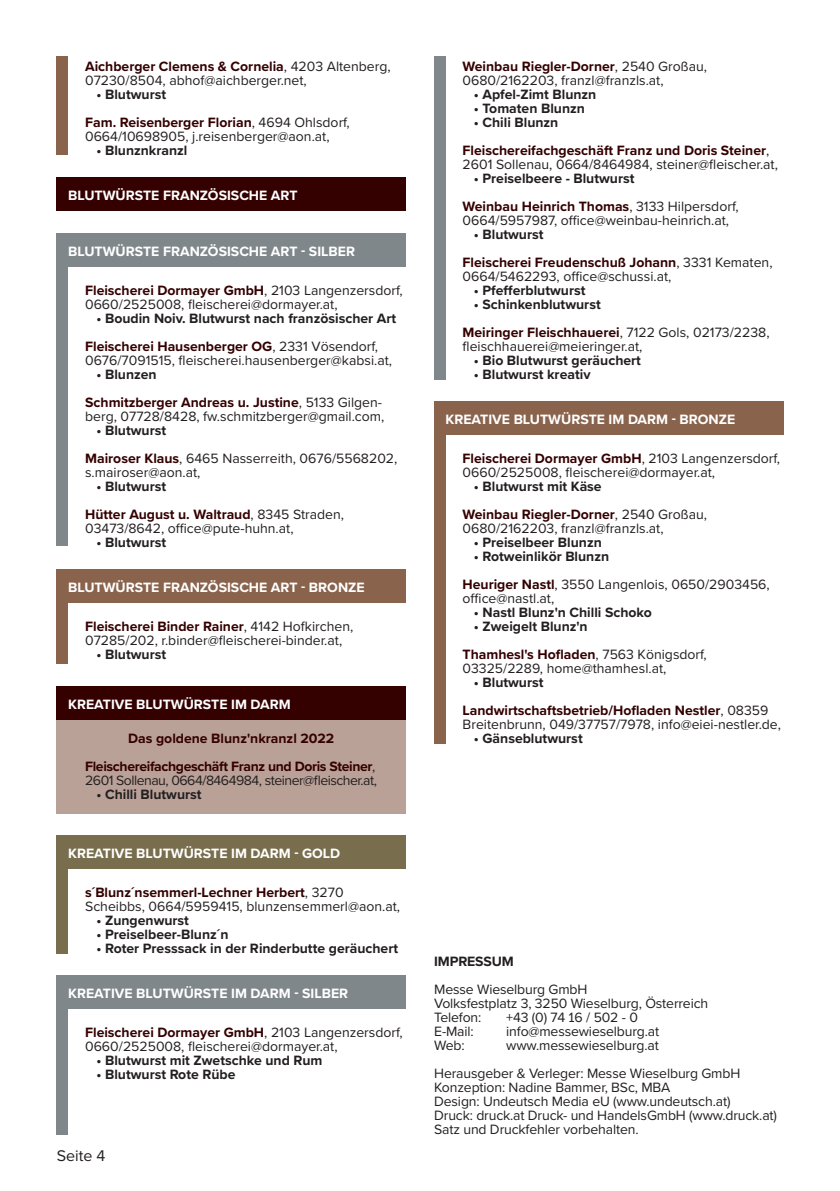
<style>
.page{position:relative;width:840px;height:1191px;background:#fff}
.page>*{position:absolute;margin:0;border:0;box-sizing:border-box;transform-origin:0 0}
.t1{font:16px "Proxima Nova";color:#231f20}
.Normaltext{font:14px/14px "Proxima Nova";color:#231f20}
.Aufzählung_Siegerlis{font:700 14px "Proxima Nova";color:#231f20}
.t2{font:700 14px "Proxima Nova";color:#fff}
.Normaltext-2{font:14px "Proxima Nova";letter-spacing:-.035em;color:#231f20}
.t3{font:700 14px "Proxima Nova";letter-spacing:-.025em;color:#340000}
.t4{font:700 14px "Proxima Nova";color:#340000}
.Normaltext-3{font:700 14px "Proxima Nova";letter-spacing:-.01em;color:#231f20}
.s1{font-weight:700;color:#340000}
.s2{font-weight:400;color:#231f20}
</style>
<div class="page">
<div style="left:57px;top:704px;width:348px;height:109px;background:#b9a198"></div>
<div style="left:57px;top:177px;width:348px;height:34px;background:#340000"></div>
<div style="left:57px;top:233px;width:348px;height:34px;background:#80878a"></div>
<div style="left:57px;top:569px;width:348px;height:34px;background:#8a634c"></div>
<div style="left:57px;top:686px;width:348px;height:34px;background:#340000"></div>
<div style="left:57px;top:835px;width:348px;height:34px;background:#786e4e"></div>
<div style="left:57px;top:975px;width:348px;height:34px;background:#80878a"></div>
<div style="left:434px;top:401px;width:348px;height:34px;background:#8a634c"></div>
<div style="left:57px;top:57px;width:11px;height:98px;background:#8a634c"></div>
<div style="left:57px;top:262px;width:11px;height:284px;background:#80878a"></div>
<div style="left:57px;top:595px;width:11px;height:68px;background:#8a634c"></div>
<div style="left:57px;top:865px;width:11px;height:88px;background:#786e4e"></div>
<div style="left:57px;top:1005px;width:11px;height:129px;background:#80878a"></div>
<div style="left:434px;top:57px;width:11px;height:323px;background:#80878a"></div>
<div style="left:434px;top:429px;width:11px;height:314px;background:#8a634c"></div>
<p class="Normaltext" style="left:85px;top:58px;width:307px"><span class="s1">Aichberger Clemens &amp; Cornelia</span>, 4203 Altenberg,<br>07230/8504, abhof@aichberger.net,</p>
<p class="Aufzählung_Siegerlis" style="left:96px;top:84px;width:71px">• Blutwurst</p>
<p class="Normaltext" style="left:85px;top:114px;width:266px"><span class="s1">Fam. Reisenberger Florian</span>, 4694 Ohlsdorf,<br>0664/10698905, j.reisenberger@aon.at,</p>
<p class="Aufzählung_Siegerlis" style="left:96px;top:140px;width:92px">• Blunznkranzl</p>
<p class="t2" style="left:68px;top:184px;width:231px">BLUTWÜRSTE FRANZÖSISCHE ART</p>
<p class="t2" style="left:68px;top:240px;width:288px">BLUTWÜRSTE FRANZÖSISCHE ART - SILBER</p>
<p class="Normaltext" style="left:85px;top:282px;width:319px"><span class="s1">Fleischerei Dormayer GmbH</span>, 2103 Langenzersdorf,<br>0660/2525008, fleischerei@dormayer.at,</p>
<p class="Aufzählung_Siegerlis" style="left:96px;top:308px;width:301px">• Boudin Noiv. Blutwurst nach französischer Art</p>
<p class="Normaltext" style="left:85px;top:338px;width:308px"><span class="s1">Fleischerei Hausenberger OG</span>, 2331 Vösendorf,<br>0676/7091515, fleischerei.hausenberger@kabsi.at,</p>
<p class="Aufzählung_Siegerlis" style="left:96px;top:364px;width:62px">• Blunzen</p>
<p class="Normaltext" style="left:85px;top:394px;width:300px"><span class="s1">Schmitzberger Andreas u. Justine</span>, 5133 Gilgen&shy;berg, 07728/8428, fw.schmitzberger@gmail.com,</p>
<p class="Aufzählung_Siegerlis" style="left:96px;top:420px;width:71px">• Blutwurst</p>
<p class="Normaltext" style="left:85px;top:450px;width:313px"><span class="s1">Mairoser Klaus</span>, 6465 Nasserreith, 0676/5568202, s.mairoser@aon.at,</p>
<p class="Aufzählung_Siegerlis" style="left:96px;top:476px;width:71px">• Blutwurst</p>
<p class="Normaltext" style="left:85px;top:506px;width:260px"><span class="s1">Hütter August u. Waltraud</span>, 8345 Straden,<br>03473/8642, office@pute-huhn.at,</p>
<p class="Aufzählung_Siegerlis" style="left:96px;top:532px;width:71px">• Blutwurst</p>
<p class="t2" style="left:68px;top:576px;width:298px">BLUTWÜRSTE FRANZÖSISCHE ART - BRONZE</p>
<p class="Normaltext" style="left:85px;top:618px;width:269px"><span class="s1">Fleischerei Binder Rainer</span>, 4142 Hofkirchen,<br>07285/202, r.binder@fleischerei-binder.at,</p>
<p class="Aufzählung_Siegerlis" style="left:96px;top:644px;width:71px">• Blutwurst</p>
<p class="t2" style="left:68px;top:693px;width:224px">KREATIVE BLUTWÜRSTE IM DARM</p>
<p class="t4" style="left:128px;top:728px;width:208px">Das goldene Blunz'nkranzl 2022</p>
<p class="t3" style="left:85px;top:756px;width:292px">Fleischereifachgeschäft Franz und Doris Steiner<span class="s2">,</span></p>
<p class="Normaltext-2" style="left:85px;top:770px;width:293px">2601 Sollenau, 0664/8464984, steiner@fleischer.at,</p>
<p class="Aufzählung_Siegerlis" style="left:96px;top:784px;width:107px">• Chilli Blutwurst</p>
<p class="t2" style="left:68px;top:842px;width:273px">KREATIVE BLUTWÜRSTE IM DARM - GOLD</p>
<p class="Normaltext" style="left:85px;top:884px;width:316px"><span class="s1">s´Blunz´nsemmerl-Lechner Herbert</span>, 3270<br>Scheibbs, 0664/5959415, blunzensemmerl@aon.at,</p>
<p class="Aufzählung_Siegerlis" style="left:96px;top:910px;width:94px">• Zungenwurst</p>
<p class="Aufzählung_Siegerlis" style="left:96px;top:924px;width:133px">• Preiselbeer-Blunz´n</p>
<p class="Aufzählung_Siegerlis" style="left:96px;top:938px;width:303px">• Roter Presssack in der Rinderbutte geräuchert</p>
<p class="t2" style="left:68px;top:982px;width:281px">KREATIVE BLUTWÜRSTE IM DARM - SILBER</p>
<p class="Normaltext" style="left:85px;top:1024px;width:319px"><span class="s1">Fleischerei Dormayer GmbH</span>, 2103 Langenzersdorf,<br>0660/2525008, fleischerei@dormayer.at,</p>
<p class="Aufzählung_Siegerlis" style="left:96px;top:1050px;width:227px">• Blutwurst mit Zwetschke und Rum</p>
<p class="Aufzählung_Siegerlis" style="left:96px;top:1064px;width:140px">• Blutwurst Rote Rübe</p>
<p class="t1" style="left:57px;top:1143px;width:50px">Seite 4</p>
<p class="Normaltext" style="left:462px;top:58px;width:246px"><span class="s1">Weinbau Riegler-Dorner</span>, 2540 Großau,<br>0680/2162203, franzl@franzls.at,</p>
<p class="Aufzählung_Siegerlis" style="left:473px;top:84px;width:124px">• Apfel-Zimt Blunzn</p>
<p class="Aufzählung_Siegerlis" style="left:473px;top:98px;width:112px">• Tomaten Blunzn</p>
<p class="Aufzählung_Siegerlis" style="left:473px;top:112px;width:86px">• Chili Blunzn</p>
<p class="Normaltext" style="left:462px;top:142px;width:317px"><span class="s1">Fleischereifachgeschäft Franz und Doris Steiner</span>,<br>2601 Sollenau, 0664/8464984, steiner@fleischer.at,</p>
<p class="Aufzählung_Siegerlis" style="left:473px;top:168px;width:162px">• Preiselbeere - Blutwurst</p>
<p class="Normaltext" style="left:462px;top:198px;width:277px"><span class="s1">Weinbau Heinrich Thomas</span>, 3133 Hilpersdorf,<br>0664/5957987, office@weinbau-heinrich.at,</p>
<p class="Aufzählung_Siegerlis" style="left:473px;top:224px;width:71px">• Blutwurst</p>
<p class="Normaltext" style="left:462px;top:254px;width:311px"><span class="s1">Fleischerei Freudenschuß Johann</span>, 3331 Kematen,<br>0664/5462293, office@schussi.at,</p>
<p class="Aufzählung_Siegerlis" style="left:473px;top:280px;width:113px">• Pfefferblutwurst</p>
<p class="Aufzählung_Siegerlis" style="left:473px;top:294px;width:128px">• Schinkenblutwurst</p>
<p class="Normaltext" style="left:462px;top:324px;width:308px"><span class="s1">Meiringer Fleischhauerei</span>, 7122 Gols, 02173/2238, fleischhauerei@meieringer.at,</p>
<p class="Aufzählung_Siegerlis" style="left:473px;top:350px;width:168px">• Bio Blutwurst geräuchert</p>
<p class="Aufzählung_Siegerlis" style="left:473px;top:364px;width:118px">• Blutwurst kreativ</p>
<p class="t2" style="left:445px;top:408px;width:291px">KREATIVE BLUTWÜRSTE IM DARM - BRONZE</p>
<p class="Normaltext" style="left:462px;top:450px;width:319px"><span class="s1">Fleischerei Dormayer GmbH</span>, 2103 Langenzersdorf,<br>0660/2525008, fleischerei@dormayer.at,</p>
<p class="Aufzählung_Siegerlis" style="left:473px;top:476px;width:129px">• Blutwurst mit Käse</p>
<p class="Normaltext" style="left:462px;top:506px;width:246px"><span class="s1">Weinbau Riegler-Dorner</span>, 2540 Großau,<br>0680/2162203, franzl@franzls.at,</p>
<p class="Aufzählung_Siegerlis" style="left:473px;top:532px;width:129px">• Preiselbeer Blunzn</p>
<p class="Aufzählung_Siegerlis" style="left:473px;top:546px;width:137px">• Rotweinlikör Blunzn</p>
<p class="Normaltext" style="left:462px;top:576px;width:308px"><span class="s1">Heuriger Nastl</span>, 3550 Langenlois, 0650/2903456, office@nastl.at,</p>
<p class="Aufzählung_Siegerlis" style="left:473px;top:602px;width:179px">• Nastl Blunz'n Chilli Schoko</p>
<p class="Aufzählung_Siegerlis" style="left:473px;top:616px;width:115px">• Zweigelt Blunz'n</p>
<p class="Normaltext" style="left:462px;top:646px;width:245px"><span class="s1">Thamhesl's Hofladen</span>, 7563 Königsdorf,<br>03325/2289, home@thamhesl.at,</p>
<p class="Aufzählung_Siegerlis" style="left:473px;top:672px;width:71px">• Blutwurst</p>
<p class="Normaltext" style="left:462px;top:702px;width:320px"><span class="s1">Landwirtschaftsbetrieb/Hofladen Nestler</span>, 08359<br>Breitenbrunn, 049/37757/7978, info@eiei-nestler.de,</p>
<p class="Aufzählung_Siegerlis" style="left:473px;top:728px;width:110px">• Gänseblutwurst</p>
<p class="Normaltext-3" style="left:434px;top:951px;width:81px">IMPRESSUM</p>
<p class="Normaltext" style="left:434px;top:982px;width:155px">Messe Wieselburg GmbH</p>
<p class="Normaltext" style="left:434px;top:996px;width:275px">Volksfestplatz 3, 3250 Wieselburg, Österreich</p>
<p class="Normaltext" style="left:434px;top:1010px;width:49px">Telefon:</p>
<p class="Normaltext" style="left:506px;top:1010px;width:133px">+43 (0) 74 16 / 502 - 0</p>
<p class="Normaltext" style="left:434px;top:1024px;width:41px">E-Mail:</p>
<p class="Normaltext" style="left:506px;top:1024px;width:154px">info@messewieselburg.at</p>
<p class="Normaltext" style="left:434px;top:1038px;width:32px">Web:</p>
<p class="Normaltext" style="left:506px;top:1038px;width:154px">www.messewieselburg.at</p>
<p class="Normaltext" style="left:434px;top:1066px;width:307px">Herausgeber &amp; Verleger: Messe Wieselburg GmbH</p>
<p class="Normaltext" style="left:434px;top:1080px;width:238px">Konzeption: Nadine Bammer, BSc, MBA</p>
<p class="Normaltext" style="left:434px;top:1094px;width:297px">Design: Undeutsch Media eU (www.undeutsch.at)</p>
<p class="Normaltext" style="left:434px;top:1108px;width:344px">Druck: druck.at Druck- und HandelsGmbH (www.druck.at)</p>
<p class="Normaltext" style="left:434px;top:1122px;width:206px">Satz und Druckfehler vorbehalten.</p>
</div>
